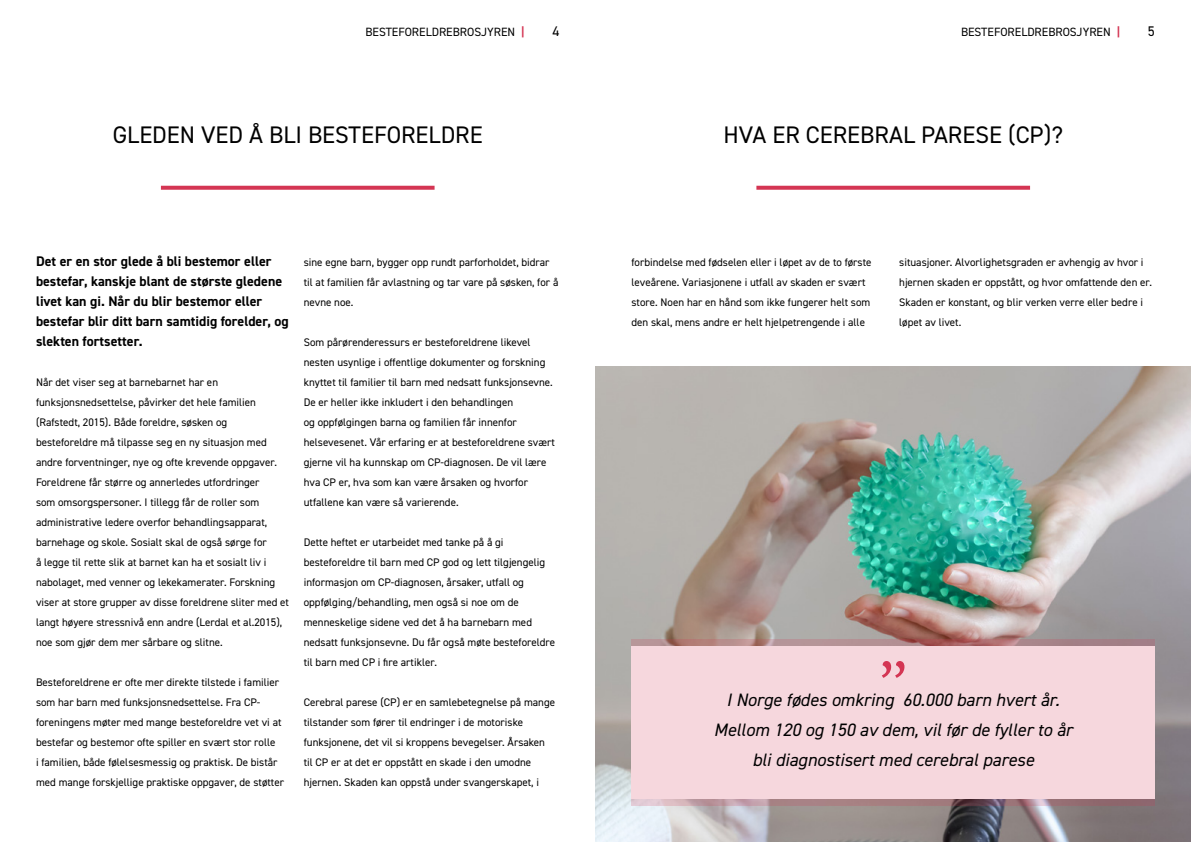
<style>
.page{position:relative;width:1191px;height:842px;background:#fff}
.page>*{position:absolute;margin:0;border:0;box-sizing:border-box;transform-origin:0 0}
.t1{font:300 72px "Kohinoor Bangla";color:#d43553}
.t2{font:24px "DIN2014";color:#000}
.t3{font:italic 18px/30px "DIN2014";color:#000;text-align:center}
.t4{font:700 14px/20px "DIN2014";color:#000}
.t5{font:14px "DIN2014";color:#000}
.t6{font:12px "DIN2014";color:#000}
.t7{font:11px/20px "DIN2014";color:#000}
.s1{font-weight:700;color:#d43553}
</style>
<div class="page">
<img style="left:595px;top:366px;width:596px;height:476px">
<svg style="left:161px;top:186px;width:273px;height:4px"></svg>
<svg style="left:756px;top:186px;width:274px;height:4px"></svg>
<svg style="left:631px;top:639px;width:524px;height:167px;background:#efcfd5"></svg>
<p class="t6" style="left:365px;top:24px;width:161px">BESTEFORELDREBROSJYREN <span class="s1">|</span></p>
<p class="t5" style="left:552px;top:22px;width:8px">4</p>
<p class="t6" style="left:961px;top:24px;width:161px">BESTEFORELDREBROSJYREN <span class="s1">|</span></p>
<p class="t5" style="left:1148px;top:22px;width:8px">5</p>
<h2 class="t2" style="left:113px;top:119px;width:371px">GLEDEN VED Å BLI BESTEFORELDRE</h2>
<p class="t4" style="left:36px;top:251px;width:254px">Det er en stor glede å bli bestemor eller bestefar, kanskje blant de største gledene livet kan gi. Når du blir bestemor eller bestefar blir ditt barn samtidig forelder, og slekten fortsetter.</p>
<p class="t7" style="left:36px;top:372px;width:254px">Når det viser seg at barnebarnet har en funksjonsnedsettelse, påvirker det hele familien (Rafstedt, 2015). Både foreldre, søsken og besteforeldre må tilpasse seg en ny situasjon med andre forventninger, nye og ofte krevende oppgaver.<br>Foreldrene får større og annerledes utfordringer<br>som omsorgspersoner. I tillegg får de roller som administrative ledere overfor behandlingsapparat, barnehage og skole. Sosialt skal de også sørge for<br>å legge til rette slik at barnet kan ha et sosialt liv i nabolaget, med venner og lekekamerater. Forskning viser at store grupper av disse foreldrene sliter med et langt høyere stressnivå enn andre (Lerdal et al.2015), noe som gjør dem mer sårbare og slitne.</p>
<p class="t7" style="left:36px;top:672px;width:250px">Besteforeldrene er ofte mer direkte tilstede i familier som har barn med funksjonsnedsettelse. Fra CP&shy;foreningens møter med mange besteforeldre vet vi at bestefar og bestemor ofte spiller en svært stor rolle<br>i familien, både følelsesmessig og praktisk. De bistår med mange forskjellige praktiske oppgaver, de støtter</p>
<p class="t7" style="left:304px;top:252px;width:256px">sine egne barn, bygger opp rundt parforholdet, bidrar til at familien får avlastning og tar vare på søsken, for å nevne noe.</p>
<p class="t7" style="left:304px;top:332px;width:253px">Som pårørenderessurs er besteforeldrene likevel nesten usynlige i offentlige dokumenter og forskning knyttet til familier til barn med nedsatt funksjonsevne.<br>De er heller ikke inkludert i den behandlingen<br>og oppfølgingen barna og familien får innenfor helsevesenet. Vår erfaring er at besteforeldrene svært gjerne vil ha kunnskap om CP-diagnosen. De vil lære hva CP er, hva som kan være årsaken og hvorfor utfallene kan være så varierende.</p>
<p class="t7" style="left:304px;top:532px;width:253px">Dette heftet er utarbeidet med tanke på å gi besteforeldre til barn med CP god og lett tilgjengelig informasjon om CP-diagnosen, årsaker, utfall og oppfølging/behandling, men også si noe om de menneskelige sidene ved det å ha barnebarn med nedsatt funksjonsevne. Du får også møte besteforeldre til barn med CP i fire artikler.</p>
<p class="t7" style="left:304px;top:692px;width:253px">Cerebral parese (CP) er en samlebetegnelse på mange tilstander som fører til endringer i de motoriske funksjonene, det vil si kroppens bevegelser. Årsaken til CP er at det er oppstått en skade i den umodne hjernen. Skaden kan oppstå under svangerskapet, i</p>
<h2 class="t2" style="left:723px;top:119px;width:341px">HVA ER CEREBRAL PARESE (CP)?</h2>
<p class="t7" style="left:631px;top:252px;width:241px">forbindelse med fødselen eller i løpet av de to første leveårene. Variasjonene i utfall av skaden er svært store. Noen har en hånd som ikke fungerer helt som den skal, mens andre er helt hjelpetrengende i alle</p>
<p class="t7" style="left:899px;top:252px;width:254px">situasjoner. Alvorlighetsgraden er avhengig av hvor i hjernen skaden er oppstått, og hvor omfattende den er.<br>Skaden er konstant, og blir verken verre eller bedre i løpet av livet.</p>
<h1 class="t1" style="left:878px;top:634px;width:30px">”</h1>
<h3 class="t3" style="left:726px;top:684px;width:335px">I Norge fødes omkring 60.000 barn hvert år.</h3>
<h3 class="t3" style="left:714px;top:714px;width:360px">Mellom 120 og 150 av dem, vil før de fyller to år bli diagnostisert med cerebral parese</h3>
</div>
